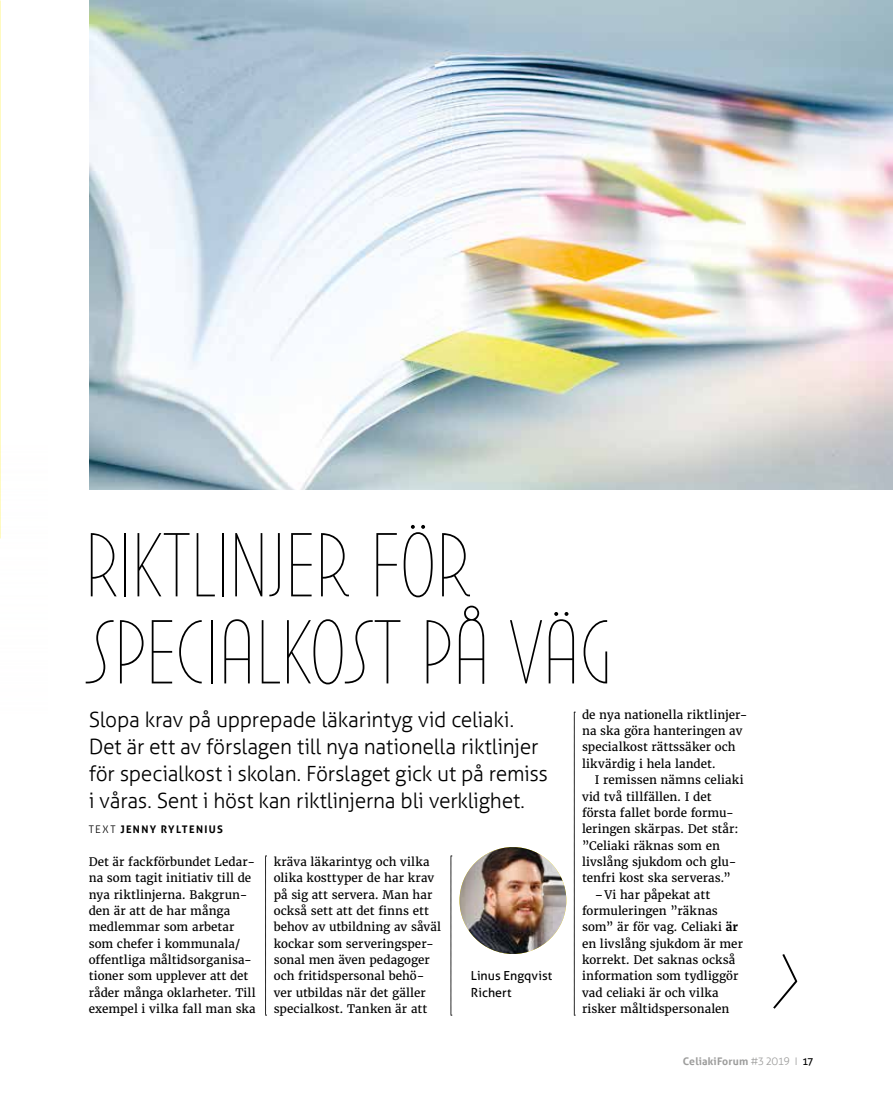
<style>
.page{position:relative;width:893px;height:1106px;background:#fff}
.page>*{position:absolute;margin:0;border:0;box-sizing:border-box;transform-origin:0 0}
.t1{font:195.9px "Line 20";color:#000}
.t2{font:300 90px/87px "Uomo Condensed";color:#000}
.t3{font:300 21px/27px "Aller";letter-spacing:-.015em;color:#000}
.t4{font:12.45px/16.4px "Aller";letter-spacing:.005em;color:#000}
.t5{font:11.7px/16.4px "Merriweather";letter-spacing:.005em;color:#000}
.t6{font:700 10.5px "Aller";letter-spacing:.01em;color:#9d9d9c}
.t7{font:700 10.5px "Aller";letter-spacing:.13em;color:#000}
.s1{font-weight:300}
.s2{font-weight:700}
.s3{font-weight:400;color:#000}
</style>
<div class="page">
<img style="left:89px;top:0;width:804px;height:490px">
<img style="left:0;top:0;width:1px;height:539px">
<svg style="left:265px;top:855px;width:2px;height:160px"></svg>
<svg style="left:451px;top:855px;width:1px;height:160px"></svg>
<svg style="left:574px;top:712px;width:1px;height:303px"></svg>
<img style="left:459px;top:847px;width:107px;height:107px;border-radius:53px">
<img style="left:0;top:420px;width:1px;height:119px">
<h2 class="t2" style="left:85px;top:525px;width:528px">RIKTLINJER FÖR<br>SPECIALKOST PÅ VÄG</h2>
<h3 class="t3" style="left:89px;top:706px;width:461px">Slopa krav på upprepade läkarintyg vid celiaki.<br>Det är ett av förslagen till nya nationella riktlinjer för specialkost i skolan. Förslaget gick ut på remiss i våras. Sent i höst kan riktlinjerna bli verklighet.</h3>
<p class="t7" style="left:89px;top:822px;width:136px"><span class="s1">TEXT</span> JENNY RYLTENIUS</p>
<p class="t5" style="left:274px;top:853px;width:169px">kräva läkarintyg och vilka olika kosttyper de har krav på sig att servera. Man har också sett att det finns ett behov av utbildning av såväl kockar som serveringsper&shy;sonal men även pedagoger och fritidspersonal behö&shy;ver utbildas när det gäller specialkost. Tanken är att</p>
<p class="t5" style="left:582px;top:706px;width:167px">de nya nationella riktlinjer&shy;na ska göra hanteringen av specialkost rättssäker och likvärdig i hela landet.</p>
<p class="t5" style="left:595px;top:771px;width:150px">I remissen nämns celiaki</p>
<p class="t5" style="left:582px;top:788px;width:131px">vid två tillfällen. I det</p>
<p class="t5" style="left:582px;top:804px;width:153px">första fallet borde formu-</p>
<p class="t5" style="left:582px;top:821px;width:158px">leringen skärpas. Det står:</p>
<p class="t5" style="left:582px;top:837px;width:139px">”Celiaki räknas som en</p>
<p class="t5" style="left:582px;top:853px;width:156px">livslång sjukdom och glu-</p>
<p class="t5" style="left:582px;top:870px;width:150px">tenfri kost ska serveras.”</p>
<p class="t5" style="left:595px;top:886px;width:117px">–Vi har påpekat att</p>
<p class="t5" style="left:582px;top:902px;width:137px">formuleringen ”räknas</p>
<p class="t5" style="left:582px;top:919px;width:158px">som” är för vag. Celiaki <span class="s2">är</span></p>
<p class="t5" style="left:582px;top:935px;width:162px">en livslång sjukdom är mer</p>
<p class="t5" style="left:582px;top:951px;width:155px">korrekt. Det saknas också</p>
<p class="t5" style="left:582px;top:968px;width:158px">information som tydliggör</p>
<p class="t5" style="left:582px;top:984px;width:138px">vad celiaki är och vilka</p>
<p class="t5" style="left:582px;top:1000px;width:149px">risker måltidspersonalen</p>
<p class="t5" style="left:89px;top:853px;width:169px">Det är fackförbundet Ledar&shy;na som tagit initiativ till de nya riktlinjerna. Bakgrun&shy;den är att de har många medlemmar som arbetar som chefer i kommunala/ offentliga måltidsorganisa&shy;tioner som upplever att det råder många oklarheter. Till exempel i vilka fall man ska</p>
<p class="t4" style="left:471px;top:967px;width:83px">Linus Engqvist<br>Richert</p>
<h1 class="t1" style="left:765px;top:798px;width:38px">›</h1>
<p class="t6" style="left:683px;top:1054px;width:132px">CeliakiForum <span class="s1">#3 2019 I</span> <span class="s3">17</span></p>
</div>
